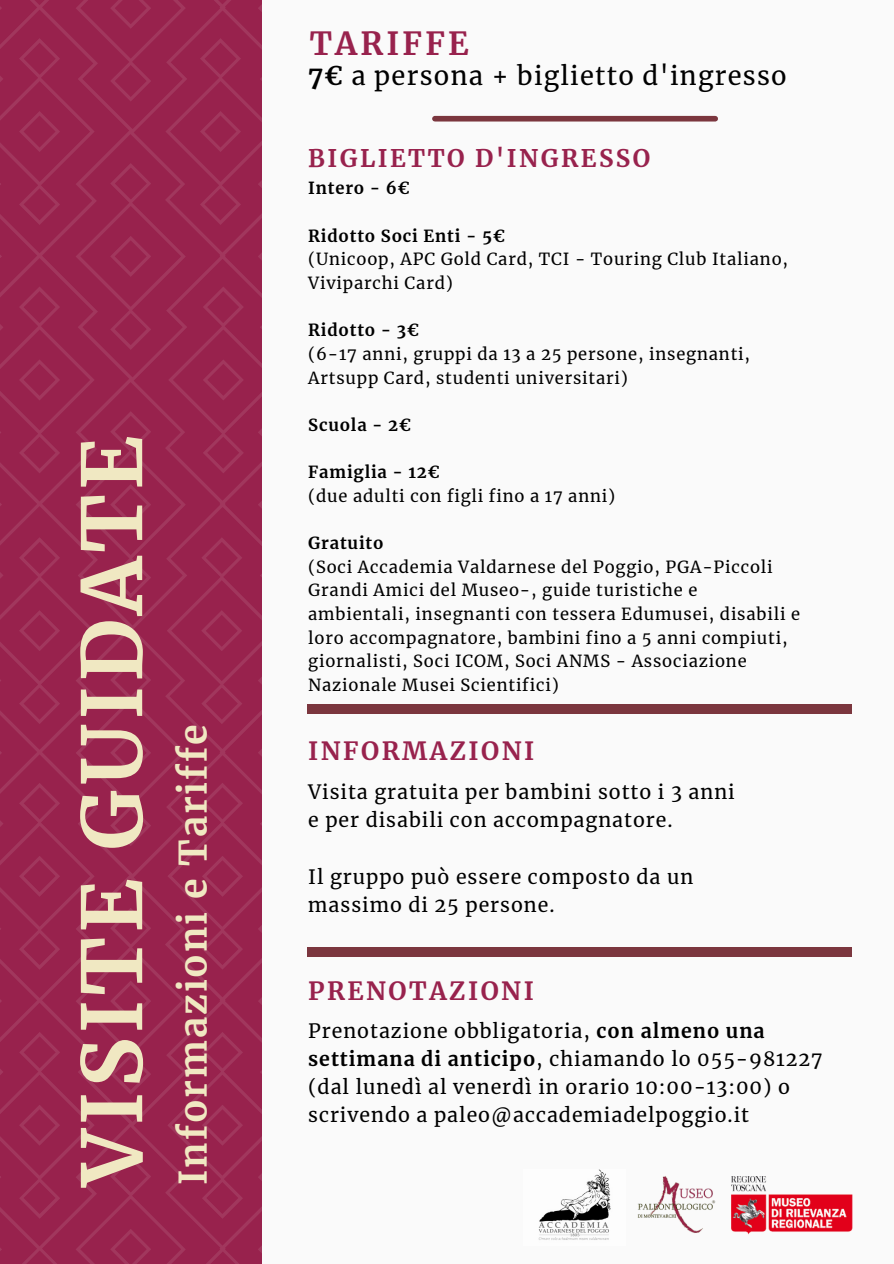
<style>
.page{position:relative;width:894px;height:1264px;background:#fff}
.page>*{position:absolute;margin:0;border:0;box-sizing:border-box;transform-origin:0 0}
.t1{font:700 82.5px "Merriweather";letter-spacing:.05em;color:#f0e8c2}
.t2{font:700 37.5px "Merriweather";letter-spacing:.05em;color:#f0e8c2}
.t3{font:700 31.5px "Merriweather";letter-spacing:.1em;color:#98224d}
.t4{font:25.5px "Merriweather";letter-spacing:.05em;color:#000}
.t5{font:700 24.75px "Merriweather";letter-spacing:.1em;color:#98224d}
.t6{font:700 24px "Merriweather";letter-spacing:.1em;color:#98224d}
.t7{font:19.5px/28.2px "Merriweather";letter-spacing:.05em;color:#000}
.t8{font:16.5px/23.7px "Merriweather";letter-spacing:.05em;color:#000}
.t9{font:700 16.5px "Merriweather";letter-spacing:.05em;color:#000}
.s1{font-weight:700}
</style>
<div class="page">
<svg style="left:0;top:0;width:262px;height:1263px"></svg>
<div style="left:263px;top:0;width:630px;height:1263px;background:#fafafa"></div>
<div style="left:306px;top:704px;width:545px;height:9px;background:#7b363e"></div>
<div style="left:307px;top:947px;width:545px;height:9px;background:#7b363e"></div>
<img style="left:637px;top:1176px;width:79px;height:57px">
<img style="left:538px;top:1169px;width:73px;height:71px">
<img style="left:731px;top:1176px;width:121px;height:58px">
<div style="left:435px;top:116px;width:280px;height:5px;background:#7b363e"></div>
<p class="t1" style="left:61px;top:1186px;width:752px;rotate:-90deg">VISITE GUIDATE</p>
<p class="t2" style="left:170px;top:1185px;width:462px;rotate:-90deg">Informazioni e Tariffe</p>
<p class="t3" style="left:309px;top:24px;width:160px">TARIFFE</p>
<p class="t4" style="left:308px;top:60px;width:480px"><span class="s1">7€</span> a persona + biglietto d'ingresso</p>
<p class="t6" style="left:308px;top:144px;width:343px">BIGLIETTO D'INGRESSO</p>
<p class="t9" style="left:308px;top:178px;width:103px">Intero - 6€</p>
<p class="t9" style="left:308px;top:225px;width:198px">Ridotto Soci Enti - 5€</p>
<p class="t8" style="left:308px;top:248px;width:481px">(Unicoop, APC Gold Card, TCI - Touring Club Italiano,<br>Viviparchi Card)</p>
<p class="t9" style="left:308px;top:320px;width:112px">Ridotto - 3€</p>
<p class="t8" style="left:308px;top:342px;width:443px">(6-17 anni, gruppi da 13 a 25 persone, insegnanti,<br>Artsupp Card, studenti universitari)</p>
<p class="t9" style="left:308px;top:414px;width:104px">Scuola - 2€</p>
<p class="t9" style="left:308px;top:462px;width:133px">Famiglia - 12€</p>
<p class="t8" style="left:308px;top:484px;width:308px">(due adulti con figli fino a 17 anni)</p>
<p class="t9" style="left:308px;top:533px;width:77px">Gratuito</p>
<p class="t8" style="left:308px;top:555px;width:493px">(Soci Accademia Valdarnese del Poggio, PGA-Piccoli Grandi Amici del Museo-, guide turistiche e ambientali, insegnanti con tessera Edumusei, disabili e loro accompagnatore, bambini fino a 5 anni compiuti, giornalisti, Soci ICOM, Soci ANMS - Associazione Nazionale Musei Scientifici)</p>
<p class="t5" style="left:308px;top:736px;width:228px">INFORMAZIONI</p>
<p class="t7" style="left:308px;top:778px;width:428px">Visita gratuita per bambini sotto i 3 anni e per disabili con accompagnatore.</p>
<p class="t7" style="left:308px;top:862px;width:386px">Il gruppo può essere composto da un massimo di 25 persone.</p>
<p class="t5" style="left:308px;top:975px;width:227px">PRENOTAZIONI</p>
<p class="t7" style="left:308px;top:1016px;width:515px">Prenotazione obbligatoria, <span class="s1">con almeno una settimana di anticipo</span>, chiamando lo 055-981227 (dal lunedì al venerdì in orario 10:00-13:00) o scrivendo a paleo@accademiadelpoggio.it</p>
</div>
